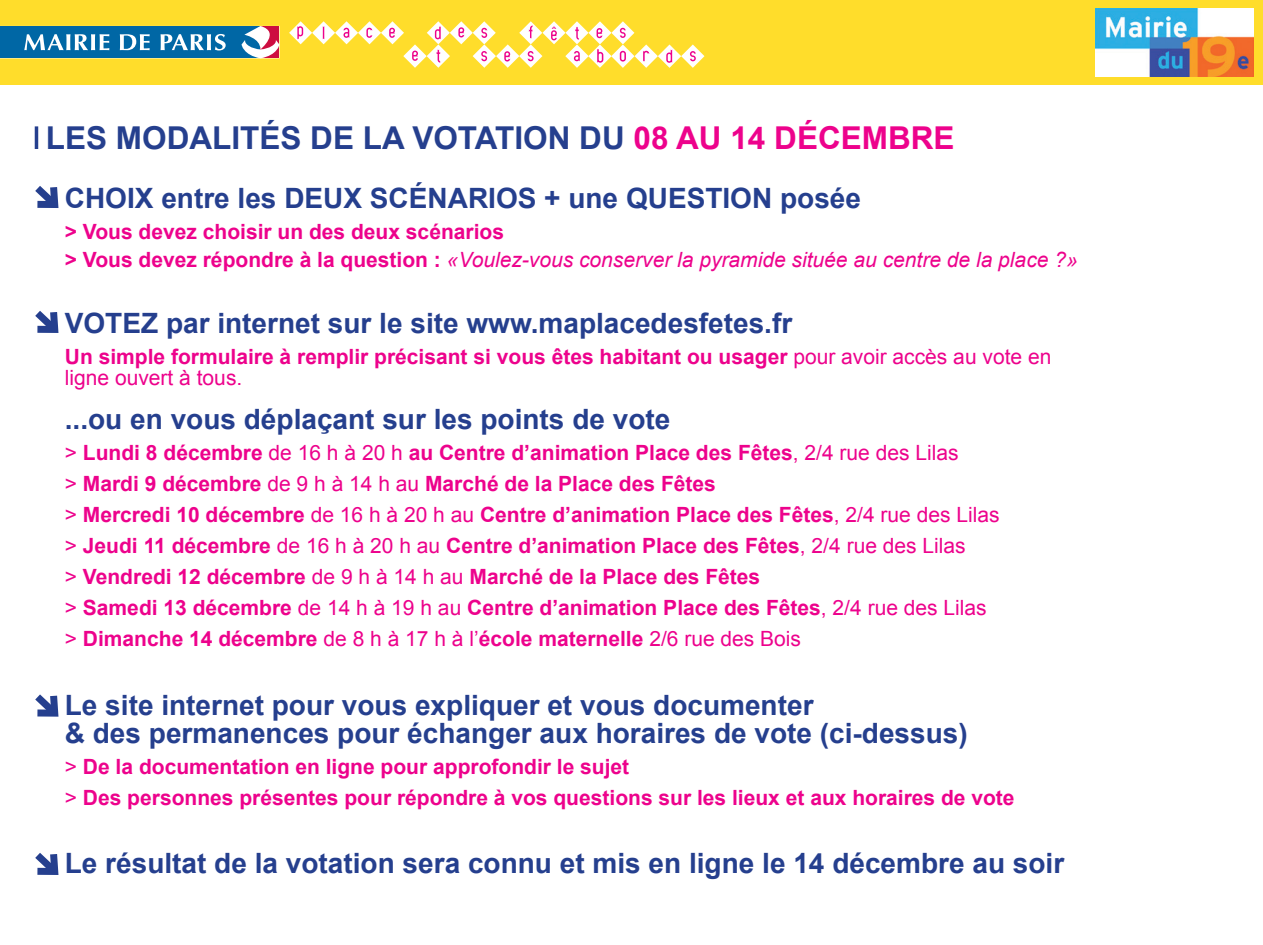
<style>
.page{position:relative;width:1263px;height:945px;background:#fff}
.page>*{position:absolute;margin:0;border:0;box-sizing:border-box;transform-origin:0 0}
.COUV-SOUS_TITRE_2{font:700 31.5px "Arial";color:#253f8e}
.TEXTE{font:700 28px/28px "Arial";color:#253f8e}
.TEXTE-2{font:700 21px/21px "Arial";color:#ed028c}
.TEXTE-3{font:italic 21px "Arial";color:#ed028c}
.s1{color:#ed028c}
.s2{font-weight:700;font-style:normal}
.s3{font-weight:400}
</style>
<div class="page">
<div style="left:0;top:0;width:1262px;height:84px;background:#ffdd2b"></div>
<div style="left:0;top:26px;width:260px;height:32px;background:#0067a5"></div>
<svg style="left:24px;top:34px;width:85px;height:16px"></svg>
<svg style="left:120px;top:34px;width:30px;height:16px"></svg>
<svg style="left:160px;top:34px;width:66px;height:16px"></svg>
<svg style="left:241px;top:26px;width:39px;height:32px"></svg>
<img style="left:1095px;top:8px;width:158px;height:68px">
<svg style="left:289px;top:21px;width:415px;height:47px"></svg>
<hr style="left:35px;top:126px;width:3px;height:23px;background:#253f8e">
<svg style="left:35px;top:186px;width:24px;height:22px"></svg>
<svg style="left:35px;top:311px;width:24px;height:22px"></svg>
<svg style="left:35px;top:694px;width:24px;height:23px"></svg>
<svg style="left:35px;top:853px;width:24px;height:22px"></svg>
<p class="COUV-SOUS_TITRE_2" style="left:46px;top:117px;width:910px">LES MODALITÉS DE LA VOTATION DU <span class="s1">08 AU 14 DÉCEMBRE</span></p>
<p class="TEXTE" style="left:65px;top:185px;width:797px">CHOIX entre les DEUX SCÉNARIOS + une QUESTION posée</p>
<p class="TEXTE-2" style="left:65px;top:222px;width:441px">&gt; Vous devez choisir un des deux scénarios</p>
<p class="TEXTE-3" style="left:65px;top:246px;width:1014px"><span class="s2">&gt; Vous devez répondre à la question :</span> «Voulez-vous conserver la pyramide située au centre de la place ?»</p>
<p class="TEXTE" style="left:65px;top:310px;width:729px">VOTEZ par internet sur le site www.maplacedesfetes.fr</p>
<p class="TEXTE-2" style="left:65px;top:346px;width:988px">Un simple formulaire à remplir précisant si vous êtes habitant ou usager <span class="s3">pour avoir accès au vote en ligne ouvert à tous.</span></p>
<p class="TEXTE" style="left:65px;top:407px;width:607px">...ou en vous déplaçant sur les points de vote</p>
<p class="TEXTE-2" style="left:65px;top:443px;width:895px"><span class="s3">&gt;</span> Lundi 8 décembre <span class="s3">de 16 h à 20 h</span> au Centre d’animation Place des Fêtes<span class="s3">, 2/4 rue des Lilas</span></p>
<p class="TEXTE-2" style="left:65px;top:474px;width:652px"><span class="s3">&gt;</span> Mardi 9 décembre <span class="s3">de 9 h à 14 h au</span> Marché de la Place des Fêtes</p>
<p class="TEXTE-2" style="left:65px;top:505px;width:936px"><span class="s3">&gt;</span> Mercredi 10 décembre <span class="s3">de 16 h à 20 h au</span> Centre d’animation Place des Fêtes<span class="s3">, 2/4 rue des Lilas</span></p>
<p class="TEXTE-2" style="left:65px;top:536px;width:902px"><span class="s3">&gt;</span> Jeudi 11 décembre <span class="s3">de 16 h à 20 h au</span> Centre d’animation Place des Fêtes<span class="s3">, 2/4 rue des Lilas</span></p>
<p class="TEXTE-2" style="left:65px;top:567px;width:697px"><span class="s3">&gt;</span> Vendredi 12 décembre <span class="s3">de 9 h à 14 h au</span> Marché de la Place des Fêtes</p>
<p class="TEXTE-2" style="left:65px;top:598px;width:923px"><span class="s3">&gt;</span> Samedi 13 décembre <span class="s3">de 14 h à 19 h au</span> Centre d’animation Place des Fêtes<span class="s3">, 2/4 rue des Lilas</span></p>
<p class="TEXTE-2" style="left:65px;top:629px;width:737px"><span class="s3">&gt;</span> Dimanche 14 décembre <span class="s3">de 8 h à 17 h à l’</span>école maternelle <span class="s3">2/6 rue des Bois</span></p>
<p class="TEXTE" style="left:65px;top:692px;width:904px">Le site internet pour vous expliquer et vous documenter<br>&amp; des permanences pour échanger aux horaires de vote (ci-dessus)</p>
<p class="TEXTE-2" style="left:65px;top:756px;width:566px"><span class="s3">&gt;</span> De la documentation en ligne pour approfondir le sujet</p>
<p class="TEXTE-2" style="left:65px;top:787px;width:951px"><span class="s3">&gt;</span> Des personnes présentes pour répondre à vos questions sur les lieux et aux horaires de vote</p>
<p class="TEXTE" style="left:65px;top:851px;width:1001px">Le résultat de la votation sera connu et mis en ligne le 14 décembre au soir</p>
</div>
